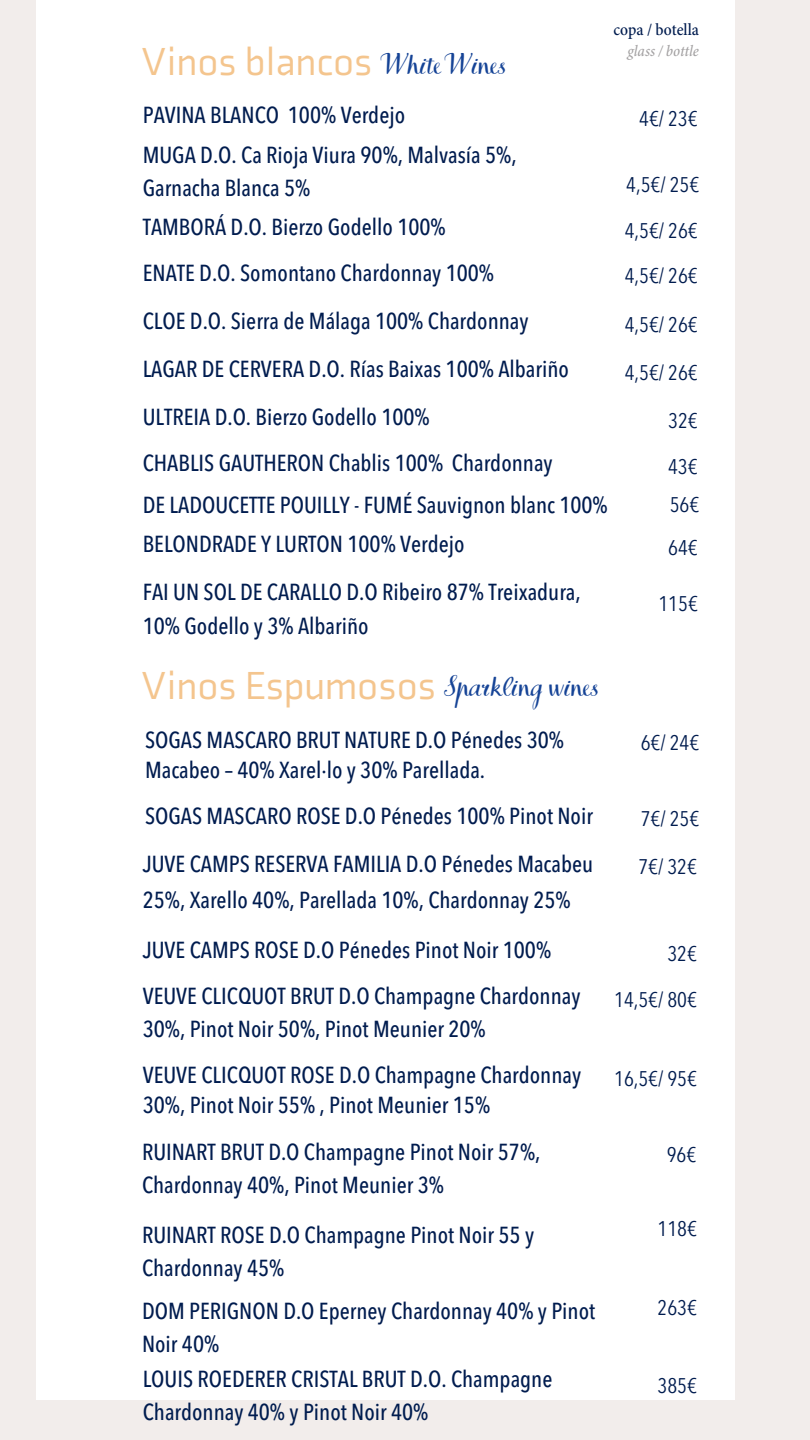
<style>
.page{position:relative;width:810px;height:1440px;background:#f2edeb}
.page>*{position:absolute;margin:0;border:0;box-sizing:border-box;transform-origin:0 0}
.t1{font:40px "Axia";color:#f4c58e}
.t2{font:30px "Books Script";color:#154396}
.t3{font:500 condensed 23px/33px "Avenir Next LT Pro";color:#001c4f}
.t4{font:condensed 21px "Avenir Next LT Pro";color:#001c4f}
.t5{font:500 condensed 17.2px "Minion Pro";color:#001c4f}
.t6{font:italic 500 condensed 16px "Minion Pro";color:#a4a2a3}
</style>
<div class="page">
<div style="left:37px;top:0;width:698px;height:1400px;background:#fff"></div>
<p class="t1" style="left:141px;top:38px;width:233px">Vinos blancos</p>
<p class="t2" style="left:383px;top:46px;width:125px">White Wines</p>
<h4 class="t5" style="left:613px;top:23px;width:87px">copa / botella</h4>
<h3 class="t6" style="left:628px;top:44px;width:73px">glass / bottle</h3>
<h4 class="t3" style="left:143px;top:101px;width:264px">PAVINA BLANCO 100% Verdejo</h4>
<h3 class="t4" style="left:639px;top:110px;width:60px">4€/ 23€</h3>
<h4 class="t3" style="left:143px;top:140px;width:375px">MUGA D.O. Ca Rioja Viura 90%, Malvasía 5%,<br>Garnacha Blanca 5%</h4>
<h4 class="t4" style="left:626px;top:176px;width:74px">4,5€/ 25€</h4>
<h2 class="t3" style="left:143px;top:213px;width:305px">TAMBORÁ D.O. Bierzo Godello 100%</h2>
<h3 class="t4" style="left:625px;top:222px;width:74px">4,5€/ 26€</h3>
<h4 class="t3" style="left:143px;top:258px;width:353px">ENATE D.O. Somontano Chardonnay 100%</h4>
<h3 class="t4" style="left:625px;top:267px;width:74px">4,5€/ 26€</h3>
<h4 class="t3" style="left:143px;top:307px;width:387px">CLOE D.O. Sierra de Málaga 100% Chardonnay</h4>
<h3 class="t4" style="left:625px;top:316px;width:74px">4,5€/ 26€</h3>
<h4 class="t3" style="left:143px;top:355px;width:428px">LAGAR DE CERVERA D.O. Rías Baixas 100% Albariño</h4>
<h3 class="t4" style="left:625px;top:364px;width:74px">4,5€/ 26€</h3>
<h4 class="t3" style="left:143px;top:403px;width:289px">ULTREIA D.O. Bierzo Godello 100%</h4>
<h4 class="t4" style="left:668px;top:412px;width:31px">32€</h4>
<h4 class="t3" style="left:143px;top:449px;width:411px">CHABLIS GAUTHERON Chablis 100% Chardonnay</h4>
<h3 class="t4" style="left:668px;top:458px;width:31px">43€</h3>
<h4 class="t3" style="left:143px;top:491px;width:467px">DE LADOUCETTE POUILLY - FUMÉ Sauvignon blanc 100%</h4>
<h3 class="t4" style="left:670px;top:497px;width:31px">56€</h3>
<h3 class="t3" style="left:143px;top:530px;width:324px">BELONDRADE Y LURTON 100% Verdejo</h3>
<h3 class="t4" style="left:668px;top:539px;width:31px">64€</h3>
<h2 class="t3" style="left:143px;top:578px;width:439px;line-height:33.8px">FAI UN SOL DE CARALLO D.O Ribeiro 87% Treixadura,<br>10% Godello y 3% Albariño</h2>
<h3 class="t1" style="left:141px;top:661px;width:296px">Vinos Espumosos</h3>
<h4 class="t2" style="left:446px;top:668px;width:155px">Sparkling wines</h4>
<h1 class="t4" style="left:658px;top:595px;width:41px">115€</h1>
<h4 class="t3" style="left:145px;top:725px;width:420px">SOGAS MASCARO BRUT NATURE D.O Pénedes 30%</h4>
<h3 class="t4" style="left:641px;top:734px;width:60px">6€/ 24€</h3>
<h4 class="t3" style="left:145px;top:755px;width:342px">Macabeo – 40% Xarel·lo y 30% Parellada.</h4>
<h3 class="t3" style="left:145px;top:801px;width:449px">SOGAS MASCARO ROSE D.O Pénedes 100% Pinot Noir</h3>
<h1 class="t4" style="left:641px;top:810px;width:60px">7€/ 25€</h1>
<h3 class="t3" style="left:143px;top:850px;width:452px">JUVE CAMPS RESERVA FAMILIA D.O Pénedes Macabeu</h3>
<h4 class="t4" style="left:638px;top:858px;width:60px">7€/ 32€</h4>
<h3 class="t3" style="left:143px;top:886px;width:430px">25%, Xarello 40%, Parellada 10%, Chardonnay 25%</h3>
<h3 class="t3" style="left:143px;top:936px;width:410px">JUVE CAMPS ROSE D.O Pénedes Pinot Noir 100%</h3>
<h4 class="t4" style="left:667px;top:945px;width:31px">32€</h4>
<h4 class="t3" style="left:143px;top:982px;width:439px">VEUVE CLICQUOT BRUT D.O Champagne Chardonnay</h4>
<h3 class="t4" style="left:614px;top:991px;width:84px">14,5€/ 80€</h3>
<h4 class="t3" style="left:143px;top:1015px;width:345px">30%, Pinot Noir 50%, Pinot Meunier 20%</h4>
<h3 class="t3" style="left:143px;top:1061px;width:440px">VEUVE CLICQUOT ROSE D.O Champagne Chardonnay</h3>
<h4 class="t4" style="left:614px;top:1070px;width:84px">16,5€/ 95€</h4>
<h3 class="t3" style="left:143px;top:1090px;width:349px">30%, Pinot Noir 55% , Pinot Meunier 15%</h3>
<h3 class="t3" style="left:142px;top:1137px;width:400px">RUINART BRUT D.O Champagne Pinot Noir 57%,</h3>
<h4 class="t4" style="left:667px;top:1146px;width:31px">96€</h4>
<h3 class="t3" style="left:142px;top:1170px;width:303px">Chardonnay 40%, Pinot Meunier 3%</h3>
<h4 class="t3" style="left:142px;top:1220px;width:394px">RUINART ROSE D.O Champagne Pinot Noir 55 y<br>Chardonnay 45%</h4>
<h3 class="t4" style="left:658px;top:1220px;width:41px">118€</h3>
<h4 class="t3" style="left:142px;top:1296px;width:455px">DOM PERIGNON D.O Eperney Chardonnay 40% y Pinot<br>Noir 40%</h4>
<h3 class="t4" style="left:658px;top:1299px;width:41px">263€</h3>
<h4 class="t3" style="left:143px;top:1365px;width:411px">LOUIS ROEDERER CRISTAL BRUT D.O. Champagne<br>Chardonnay 40% y Pinot Noir 40%</h4>
<h3 class="t4" style="left:658px;top:1378px;width:41px">385€</h3>
</div>
